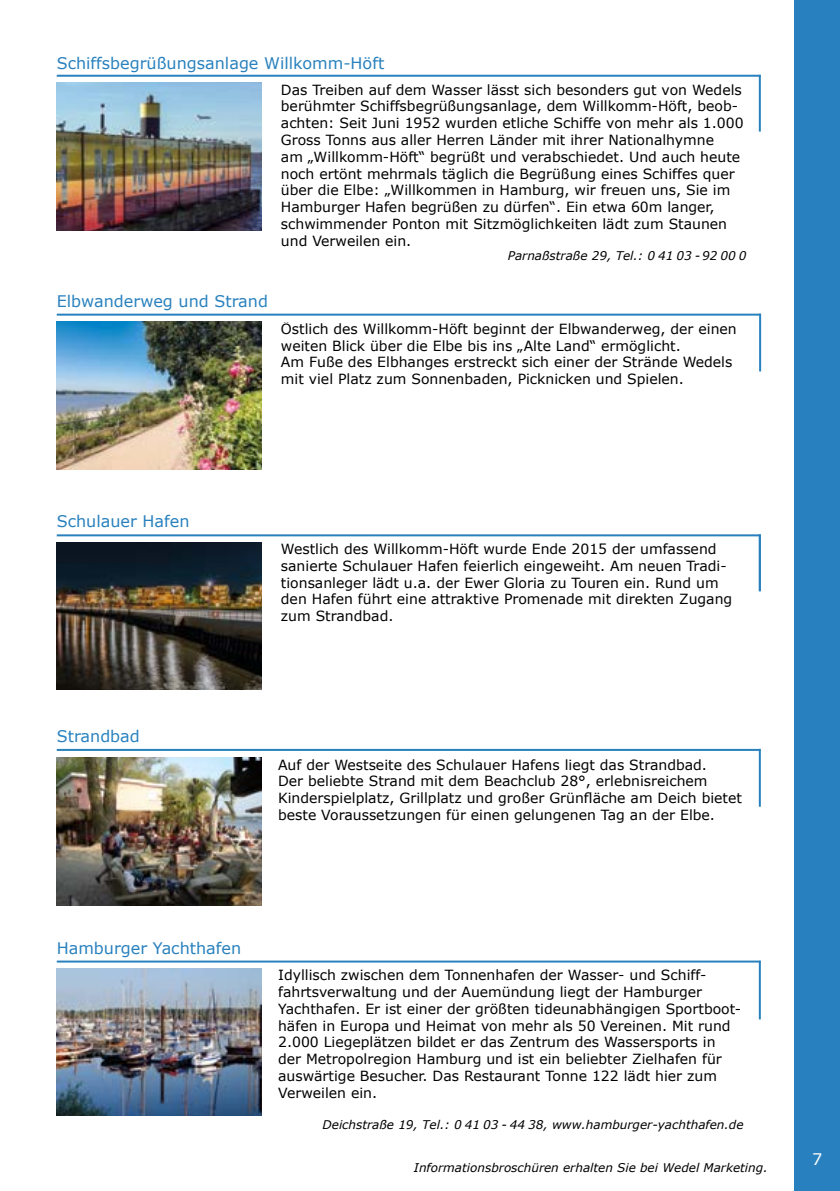
<style>
.page{position:relative;width:840px;height:1191px;background:#fff}
.page>*{position:absolute;margin:0;border:0;box-sizing:border-box;transform-origin:0 0}
.t1{font:16px "Verdana";color:#2881be}
.t2{font:16px "Verdana";color:#fff}
.t3{font:14px/16.8px "Verdana";color:#000}
.t4{font:italic 12px "Verdana";color:#000}
</style>
<div class="page">
<div style="left:794px;top:0;width:45px;height:1191px;background:#2881be"></div>
<hr style="left:57px;top:960px;width:703px;height:2px;background:#2881be">
<hr style="left:57px;top:749px;width:703px;height:2px;background:#2881be">
<hr style="left:57px;top:534px;width:703px;height:2px;background:#2881be">
<hr style="left:57px;top:75px;width:703px;height:2px;background:#2881be">
<hr style="left:758px;top:75px;width:2px;height:57px;background:#2881be">
<hr style="left:758px;top:314px;width:2px;height:57px;background:#2881be">
<hr style="left:758px;top:749px;width:2px;height:57px;background:#2881be">
<hr style="left:758px;top:534px;width:2px;height:57px;background:#2881be">
<hr style="left:758px;top:960px;width:2px;height:59px;background:#2881be">
<hr style="left:57px;top:314px;width:703px;height:2px;background:#2881be">
<img style="left:57px;top:83px;width:204px;height:147px">
<img style="left:57px;top:322px;width:204px;height:147px">
<img style="left:57px;top:542px;width:204px;height:147px">
<img style="left:57px;top:968px;width:204px;height:147px">
<img style="left:57px;top:757px;width:204px;height:148px">
<p class="t1" style="left:57px;top:53px;width:329px">Schiffsbegrüßungsanlage Willkomm-Höft</p>
<p class="t1" style="left:57px;top:291px;width:213px">Elbwanderweg und Strand</p>
<p class="t3" style="left:281px;top:81px;width:464px">Das Treiben auf dem Wasser lässt sich besonders gut von Wedels berühmter Schiffsbegrüßungsanlage, dem Willkomm-Höft, beob&shy;achten: Seit Juni 1952 wurden etliche Schiffe von mehr als 1.000<br>Gross Tonns aus aller Herren Länder mit ihrer Nationalhymne<br>am „Willkomm-Höft“ begrüßt und verabschiedet. Und auch heute noch ertönt mehrmals täglich die Begrüßung eines Schiffes quer über die Elbe: „Willkommen in Hamburg, wir freuen uns, Sie im Hamburger Hafen begrüßen zu dürfen“. Ein etwa 60m langer, schwimmender Ponton mit Sitzmöglichkeiten lädt zum Staunen und Verweilen ein.</p>
<p class="t4" style="left:507px;top:248px;width:240px">Parnaßstraße 29, Tel.: 0 41 03 - 92 00 0</p>
<p class="t3" style="left:281px;top:320px;width:457px">Östlich des Willkomm-Höft beginnt der Elbwanderweg, der einen weiten Blick über die Elbe bis ins „Alte Land“ ermöglicht.<br>Am Fuße des Elbhanges erstreckt sich einer der Strände Wedels mit viel Platz zum Sonnenbaden, Picknicken und Spielen.</p>
<p class="t1" style="left:57px;top:511px;width:134px">Schulauer Hafen</p>
<p class="t1" style="left:57px;top:726px;width:85px">Strandbad</p>
<p class="t3" style="left:281px;top:541px;width:452px">Westlich des Willkomm-Höft wurde Ende 2015 der umfassend sanierte Schulauer Hafen feierlich eingeweiht. Am neuen Tradi&shy;tionsanleger lädt u.a. der Ewer Gloria zu Touren ein. Rund um den Hafen führt eine attraktive Promenade mit direkten Zugang zum Strandbad.</p>
<p class="t3" style="left:278px;top:756px;width:465px">Auf der Westseite des Schulauer Hafens liegt das Strandbad.<br>Der beliebte Strand mit dem Beachclub 28°, erlebnisreichem Kinderspielplatz, Grillplatz und großer Grünfläche am Deich bietet beste Voraussetzungen für einen gelungenen Tag an der Elbe.</p>
<p class="t1" style="left:57px;top:938px;width:186px">Hamburger Yachthafen</p>
<p class="t3" style="left:278px;top:967px;width:464px">Idyllisch zwischen dem Tonnenhafen der Wasser- und Schiff&shy;fahrtsverwaltung und der Auemündung liegt der Hamburger Yachthafen. Er ist einer der größten tideunabhängigen Sportboot&shy;häfen in Europa und Heimat von mehr als 50 Vereinen. Mit rund 2.000 Liegeplätzen bildet er das Zentrum des Wassersports in der Metropolregion Hamburg und ist ein beliebter Zielhafen für auswärtige Besucher. Das Restaurant Tonne 122 lädt hier zum Verweilen ein.</p>
<p class="t4" style="left:322px;top:1117px;width:422px">Deichstraße 19, Tel.: 0 41 03 - 44 38, www.hamburger-yachthafen.de</p>
<p class="t4" style="left:414px;top:1159px;width:355px">Informationsbroschüren erhalten Sie bei Wedel Marketing.</p>
<p class="t2" style="left:811px;top:1149px;width:12px">7</p>
</div>
